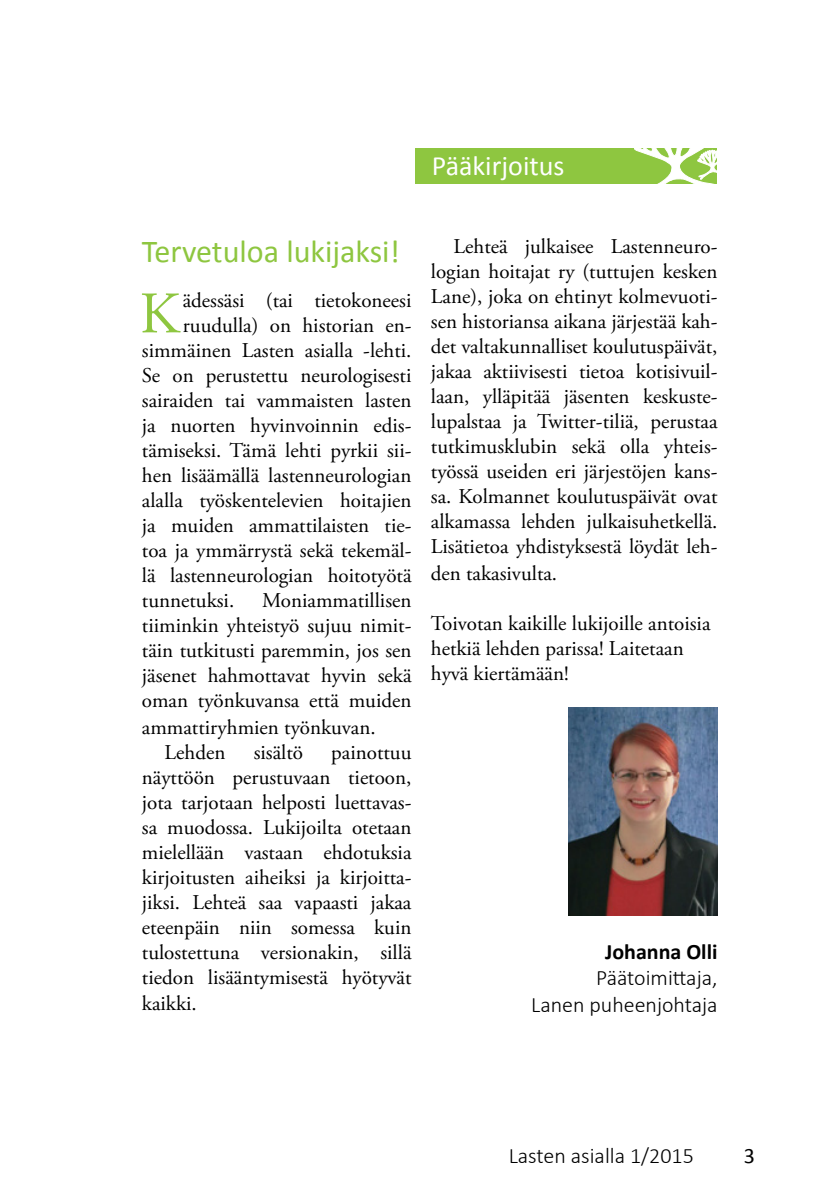
<style>
.page{position:relative;width:840px;height:1191px;background:#fff}
.page>*{position:absolute;margin:0;border:0;box-sizing:border-box;transform-origin:0 0}
.t1{font:58.8px "Adobe Garamond Pro";color:#8ec640}
.t2{font:32px "Calibri";color:#8ec640}
.t3{font:28px "Calibri";color:#fff}
.t4{font:300 22px/26.4px "Calibri";color:#000;text-align:right}
.t5{font:700 22px "Calibri";color:#000}
.t6{font:22px "Calibri";color:#000}
.t7{font:21px/25px "Adobe Garamond Pro";color:#000;text-align:justify}
</style>
<div class="page">
<img style="left:568px;top:707px;width:149px;height:208px">
<div style="left:415px;top:148px;width:301px;height:36px;background:#8ec640"></div>
<svg style="left:634px;top:148px;width:83px;height:36px"></svg>
<h3 class="t3" style="left:431px;top:148px;width:134px">Pääkirjoitus</h3>
<h2 class="t2" style="left:142px;top:231px;width:259px">Tervetuloa lukijaksi!</h2>
<h1 class="t1" style="left:139px;top:278px;width:41px">K</h1>
<p class="t7" style="left:183px;top:289px;width:230px">ädessäsi (tai tietokoneesi</p>
<p class="t7" style="left:183px;top:314px;width:230px">ruudulla) on historian en-</p>
<p class="t7" style="left:142px;top:339px;width:271px">simmäinen Lasten asialla -lehti.</p>
<p class="t7" style="left:142px;top:364px;width:271px">Se on perustettu neurologisesti</p>
<p class="t7" style="left:142px;top:389px;width:271px">sairaiden tai vammaisten lasten</p>
<p class="t7" style="left:142px;top:414px;width:271px">ja nuorten hyvinvoinnin edis-</p>
<p class="t7" style="left:142px;top:439px;width:271px">tämiseksi. Tämä lehti pyrkii sii-</p>
<p class="t7" style="left:142px;top:464px;width:271px">hen lisäämällä lastenneurologian</p>
<p class="t7" style="left:142px;top:489px;width:271px">alalla työskentelevien hoitajien</p>
<p class="t7" style="left:142px;top:514px;width:271px">ja muiden ammattilaisten tie-</p>
<p class="t7" style="left:142px;top:539px;width:271px">toa ja ymmärrystä sekä tekemäl-</p>
<p class="t7" style="left:142px;top:564px;width:271px">lä lastenneurologian hoitotyötä</p>
<p class="t7" style="left:142px;top:589px;width:94px">tunnetuksi.</p>
<p class="t7" style="left:262px;top:589px;width:151px">Moniammatillisen</p>
<p class="t7" style="left:142px;top:614px;width:271px">tiiminkin yhteistyö sujuu nimit-</p>
<p class="t7" style="left:142px;top:639px;width:271px">täin tutkitusti paremmin, jos sen</p>
<p class="t7" style="left:142px;top:664px;width:271px">jäsenet hahmottavat hyvin sekä</p>
<p class="t7" style="left:142px;top:689px;width:271px">oman työnkuvansa että muiden</p>
<p class="t7" style="left:142px;top:715px;width:235px">ammattiryhmien työnkuvan.</p>
<p class="t7" style="left:164px;top:740px;width:62px">Lehden</p>
<p class="t7" style="left:253px;top:740px;width:51px">sisältö</p>
<p class="t7" style="left:142px;top:740px;width:271px;text-indent:189px">painottuu näyttöön perustuvaan tietoon, jota tarjotaan helposti luettavas&shy;sa muodossa. Lukijoilta otetaan mielellään vastaan ehdotuksia kirjoitusten aiheiksi ja kirjoitta&shy;jiksi. Lehteä saa vapaasti jakaa eteenpäin niin somessa kuin tulostettuna versionakin, sillä tiedon lisääntymisestä hyötyvät kaikki.</p>
<p class="t7" style="left:430px;top:235px;width:288px;text-indent:23px">Lehteä julkaisee Lastenneuro&shy;logian hoitajat ry (tuttujen kesken Lane), joka on ehtinyt kolmevuoti&shy;sen historiansa aikana järjestää kah&shy;det valtakunnalliset koulutuspäivät, jakaa aktiivisesti tietoa kotisivuil&shy;laan, ylläpitää jäsenten keskuste&shy;lupalstaa ja Twitter-tiliä, perustaa tutkimusklubin sekä olla yhteis&shy;työssä useiden eri järjestöjen kans&shy;sa. Kolmannet koulutuspäivät ovat alkamassa lehden julkaisuhetkellä.<br>Lisätietoa yhdistyksestä löydät leh&shy;den takasivulta.</p>
<p class="t7" style="left:430px;top:611px;width:281px;text-align:left">Toivotan kaikille lukijoille antoisia hetkiä lehden parissa! Laitetaan hyvä kiertämään!</p>
<p class="t5" style="left:604px;top:937px;width:114px">Johanna Olli</p>
<p class="t4" style="left:531px;top:964px;width:188px">Päätoimittaja,<br>Lanen puheenjohtaja</p>
<p class="t4" style="left:508px;top:1142px;width:187px">Lasten asialla 1/2015</p>
<p class="t6" style="left:743px;top:1141px;width:13px">3</p>
</div>
